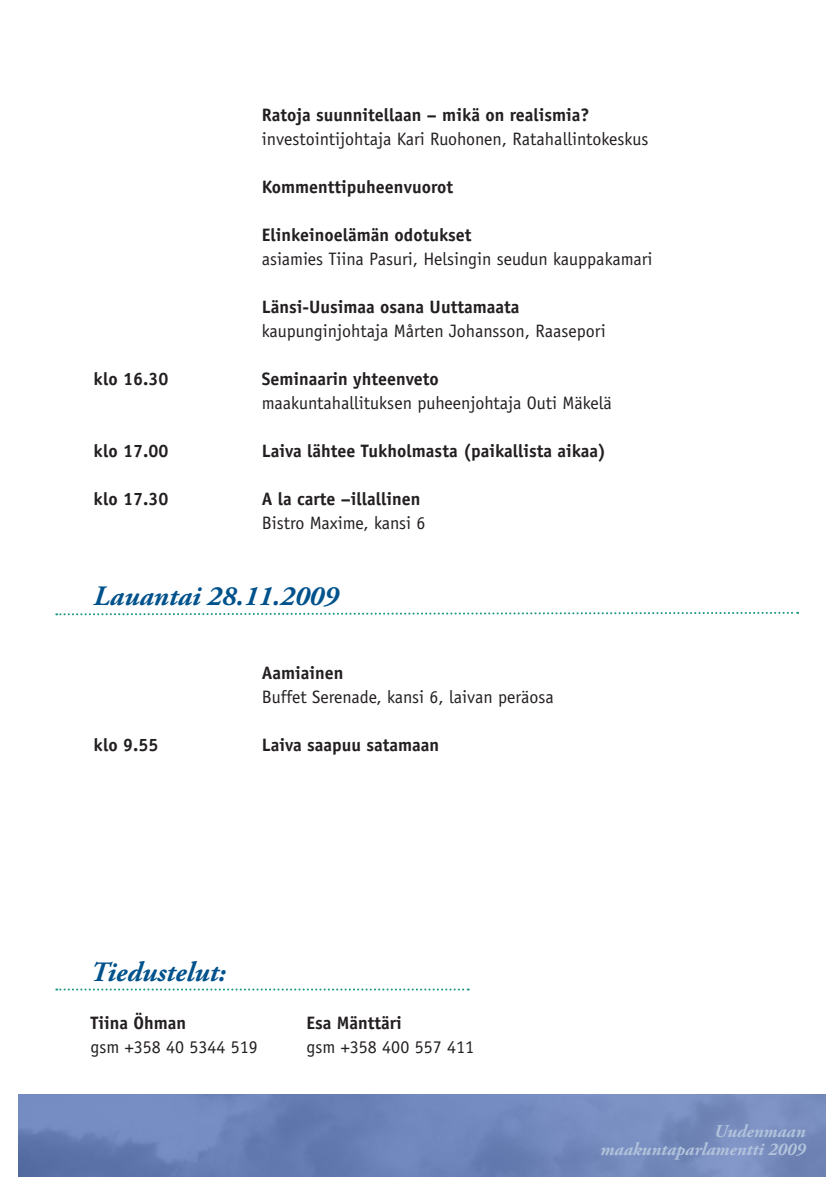
<style>
.page{position:relative;width:840px;height:1191px;background:#fff}
.page>*{position:absolute;margin:0;border:0;box-sizing:border-box;transform-origin:0 0}
.Leipäteksti{font:italic 700 28px "Adobe Garamond Pro";color:#00528c}
.Leipäteksti-2{font:700 18px "Officina Sans";color:#231f20}
.Leipäteksti-3{font:18px "Officina Sans";color:#231f20}
.Leipäteksti-4{font:italic 700 18px "Adobe Garamond Pro";color:#b2c3dc}
</style>
<div class="page">
<svg style="left:56px;top:988px;width:412px;height:2px"></svg>
<svg style="left:56px;top:611px;width:741px;height:5px"></svg>
<img style="left:18px;top:1094px;width:806px;height:82px">
<p class="Leipäteksti-2" style="left:262px;top:103px;width:329px">Ratoja suunnitellaan – mikä on realismia?</p>
<p class="Leipäteksti-3" style="left:262px;top:128px;width:388px">investointijohtaja Kari Ruohonen, Ratahallintokeskus</p>
<p class="Leipäteksti-2" style="left:262px;top:175px;width:193px">Kommenttipuheenvuorot</p>
<p class="Leipäteksti-2" style="left:262px;top:223px;width:211px">Elinkeinoelämän odotukset</p>
<p class="Leipäteksti-3" style="left:262px;top:248px;width:392px">asiamies Tiina Pasuri, Helsingin seudun kauppakamari</p>
<p class="Leipäteksti-2" style="left:262px;top:295px;width:259px">Länsi-Uusimaa osana Uuttamaata</p>
<p class="Leipäteksti-3" style="left:262px;top:320px;width:345px">kaupunginjohtaja Mårten Johansson, Raasepori</p>
<p class="Leipäteksti-2" style="left:94px;top:367px;width:76px">klo 16.30</p>
<p class="Leipäteksti-2" style="left:262px;top:367px;width:178px">Seminaarin yhteenveto</p>
<p class="Leipäteksti-3" style="left:262px;top:392px;width:351px">maakuntahallituksen puheenjohtaja Outi Mäkelä</p>
<p class="Leipäteksti-2" style="left:94px;top:439px;width:76px">klo 17.00</p>
<p class="Leipäteksti-2" style="left:262px;top:439px;width:345px">Laiva lähtee Tukholmasta (paikallista aikaa)</p>
<p class="Leipäteksti-2" style="left:94px;top:487px;width:76px">klo 17.30</p>
<p class="Leipäteksti-2" style="left:262px;top:487px;width:160px">A la carte –illallinen</p>
<p class="Leipäteksti-3" style="left:262px;top:512px;width:165px">Bistro Maxime, kansi 6</p>
<p class="Leipäteksti" style="left:94px;top:580px;width:246px">Lauantai 28.11.2009</p>
<p class="Leipäteksti-2" style="left:262px;top:661px;width:83px">Aamiainen</p>
<p class="Leipäteksti-3" style="left:262px;top:686px;width:293px">Buffet Serenade, kansi 6, laivan peräosa</p>
<p class="Leipäteksti-2" style="left:94px;top:733px;width:66px">klo 9.55</p>
<p class="Leipäteksti-2" style="left:262px;top:733px;width:179px">Laiva saapuu satamaan</p>
<p class="Leipäteksti" style="left:90px;top:955px;width:137px">Tiedustelut:</p>
<p class="Leipäteksti-2" style="left:90px;top:1011px;width:97px">Tiina Öhman</p>
<p class="Leipäteksti-2" style="left:306px;top:1011px;width:97px">Esa Mänttäri</p>
<p class="Leipäteksti-3" style="left:90px;top:1036px;width:169px">gsm +358 40 5344 519</p>
<p class="Leipäteksti-3" style="left:306px;top:1036px;width:169px">gsm +358 400 557 411</p>
<p class="Leipäteksti-4" style="left:713px;top:1121px;width:93px">Uudenmaan</p>
<p class="Leipäteksti-4" style="left:600px;top:1139px;width:206px">maakuntaparlamentti 2009</p>
</div>
